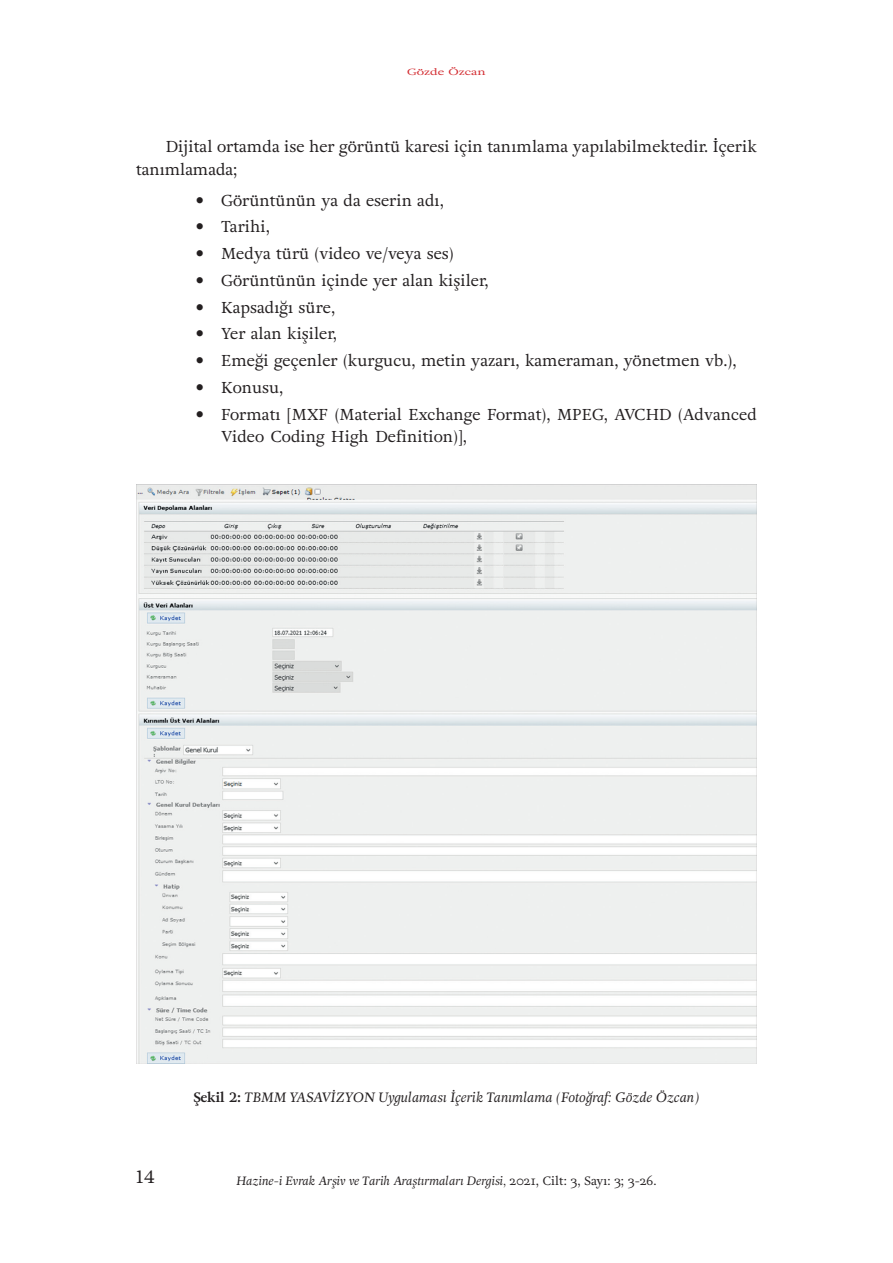
<style>
.page{position:relative;width:893px;height:1263px;background:#fff}
.page>*{position:absolute;margin:0;border:0;box-sizing:border-box;transform-origin:0 0}
.t1{font:18px "Adriane Text";color:#231f20}
.t2{font:15.75px/26.7px "Adriane Text";color:#231f20}
.t3{font:italic 13.5px "Adriane Text";color:#231f20}
.t4{font:italic 12px "Adriane Text";color:#231f20}
.t5{font:8.85px "Adriane Text";color:#d32d32;scale:1.43 1}
.s1{font-weight:700;font-style:normal}
.s2{font-style:normal}
</style>
<div class="page">
<img style="left:136px;top:484px;width:621px;height:579px">
<p class="t5" style="left:407px;top:66px;width:57px">Gözde Özcan</p>
<p class="t2" style="left:136px;top:135px;width:622px;line-height:22.5px;text-indent:30px">Dijital ortamda ise her görüntü karesi için tanımlama yapılabilmektedir. İçerik tanımlamada;</p>
<p class="t2" style="left:221px;top:187px;width:537px">Görüntünün ya da eserin adı,<br>Tarihi,<br>Medya türü (video ve/veya ses)<br>Görüntünün içinde yer alan kişiler,<br>Kapsadığı süre,<br>Yer alan kişiler,<br>Emeği geçenler (kurgucu, metin yazarı, kameraman, yönetmen vb.),<br>Konusu,<br>Formatı [MXF (Material Exchange Format), MPEG, AVCHD (Advanced</p>
<p class="t2" style="left:221px;top:423px;width:247px">Video Coding High Definition)],</p>
<p class="t3" style="left:194px;top:1088px;width:507px"><span class="s1">Şekil 2:</span> TBMM YASAVİZYON Uygulaması İçerik Tanımlama (Fotoğraf: Gözde Özcan)</p>
<p class="t1" style="left:136px;top:1164px;width:20px">14</p>
<p class="t4" style="left:236px;top:1172px;width:421px">Hazine-i Evrak Arşiv ve Tarih Araştırmaları Dergisi, <span class="s2">2021, Cilt: 3, Sayı: 3; 3-26.</span></p>
</div>
